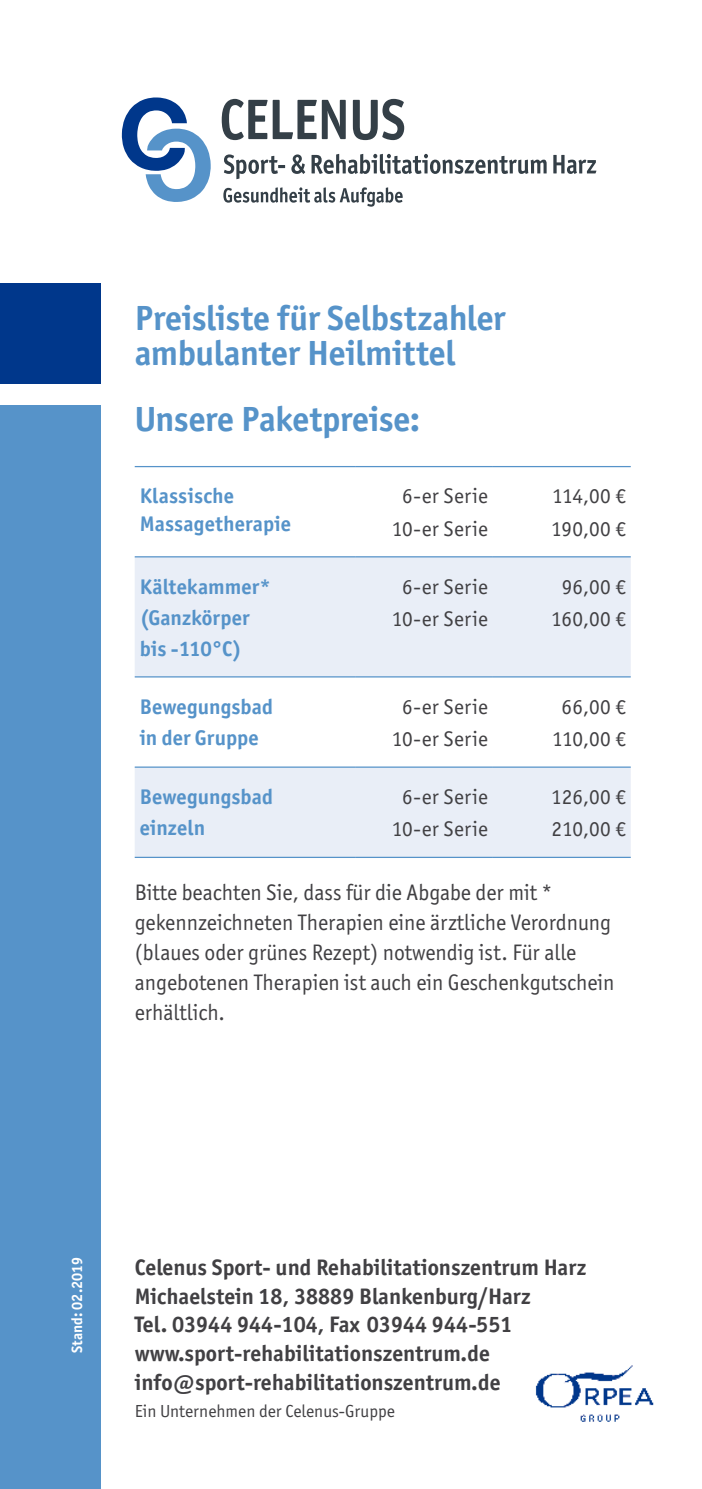
<style>
.page{position:relative;width:702px;height:1489px;background:#fff}
.page>*{position:absolute;margin:0;border:0;box-sizing:border-box;transform-origin:0 0}
.Fly_Große_Headline_b{font:700 35px/35px "Officina Sans ITC Pro";letter-spacing:-.005em;color:#5693c9}
.Fly_Fließtext_Block{font:22.5px/30px "Officina Sans ITC Pro";color:#414043}
.Fly_Fließtext_linksb{font:700 22.5px/28.8px "Officina Sans ITC Pro";color:#414043}
.Fly_Kleine_Aufzählun{font:21.25px "Officina Sans ITC Pro";letter-spacing:.01em;color:#414043}
.Fly_Kleine_Headline{font:700 21.25px/27.5px "Officina Sans ITC Pro";letter-spacing:.005em;color:#5693c9}
.Fly_Fließtext_linksb-2{font:17.5px "Officina Sans ITC Pro";color:#414043}
.Fly_Fließtext_linksb-3{font:700 15px "Officina Sans ITC Pro";color:#fff}
</style>
<div class="page">
<svg style="left:222px;top:99px;width:45px;height:41px"></svg>
<svg style="left:273px;top:100px;width:73px;height:39px"></svg>
<svg style="left:353px;top:99px;width:51px;height:41px"></svg>
<svg style="left:122px;top:97px;width:89px;height:105px"></svg>
<svg style="left:223px;top:187px;width:179px;height:20px"></svg>
<svg style="left:224px;top:154px;width:61px;height:25px"></svg>
<svg style="left:291px;top:154px;width:14px;height:20px"></svg>
<svg style="left:311px;top:154px;width:235px;height:20px"></svg>
<svg style="left:553px;top:155px;width:43px;height:19px"></svg>
<svg style="left:135px;top:557px;width:495px;height:299px;fill:#e9eef7"></svg>
<hr style="left:135px;top:466px;width:220px;height:1px;background:#5693c9">
<hr style="left:355px;top:466px;width:138px;height:1px;background:#5693c9">
<hr style="left:493px;top:466px;width:137px;height:1px;background:#5693c9">
<hr style="left:135px;top:856px;width:220px;height:2px;background:#5693c9">
<hr style="left:355px;top:856px;width:138px;height:2px;background:#5693c9">
<hr style="left:493px;top:856px;width:137px;height:2px;background:#5693c9">
<hr style="left:135px;top:676px;width:220px;height:1px;background:#5693c9">
<hr style="left:355px;top:676px;width:138px;height:1px;background:#5693c9">
<hr style="left:493px;top:676px;width:137px;height:1px;background:#5693c9">
<hr style="left:135px;top:556px;width:220px;height:1px;background:#5693c9">
<hr style="left:355px;top:556px;width:138px;height:1px;background:#5693c9">
<hr style="left:493px;top:556px;width:137px;height:1px;background:#5693c9">
<hr style="left:135px;top:766px;width:220px;height:1px;background:#5693c9">
<hr style="left:355px;top:766px;width:138px;height:1px;background:#5693c9">
<hr style="left:493px;top:766px;width:137px;height:1px;background:#5693c9">
<div style="left:0;top:283px;width:100px;height:101px;background:#00378b"></div>
<div style="left:0;top:405px;width:100px;height:1083px;background:#5693c9"></div>
<img style="left:535px;top:1365px;width:119px;height:57px">
<p class="Fly_Große_Headline_b" style="left:135px;top:300px;width:372px">Preisliste für Selbstzahler ambulanter Heilmittel</p>
<p class="Fly_Große_Headline_b" style="left:135px;top:401px;width:287px">Unsere Paketpreise:</p>
<p class="Fly_Kleine_Headline" style="left:140px;top:482px;width:153px">Klassische<br>Massagetherapie</p>
<p class="Fly_Kleine_Aufzählun" style="left:402px;top:483px;width:87px">6-er Serie</p>
<p class="Fly_Kleine_Aufzählun" style="left:392px;top:516px;width:98px">10-er Serie</p>
<p class="Fly_Kleine_Headline" style="left:140px;top:572px;width:133px">Kältekammer*</p>
<p class="Fly_Kleine_Headline" style="left:140px;top:603px;width:112px">(Ganzkörper</p>
<p class="Fly_Kleine_Headline" style="left:140px;top:634px;width:104px">bis -110°C)</p>
<p class="Fly_Kleine_Headline" style="left:140px;top:692px;width:135px">Bewegungsbad</p>
<p class="Fly_Kleine_Headline" style="left:140px;top:723px;width:121px">in der Gruppe</p>
<p class="Fly_Kleine_Headline" style="left:140px;top:782px;width:135px">Bewegungsbad</p>
<p class="Fly_Kleine_Headline" style="left:140px;top:813px;width:67px">einzeln</p>
<p class="Fly_Kleine_Aufzählun" style="left:402px;top:574px;width:87px">6-er Serie</p>
<p class="Fly_Kleine_Aufzählun" style="left:392px;top:606px;width:98px">10-er Serie</p>
<p class="Fly_Kleine_Aufzählun" style="left:402px;top:693px;width:87px">6-er Serie</p>
<p class="Fly_Kleine_Aufzählun" style="left:392px;top:726px;width:98px">10-er Serie</p>
<p class="Fly_Kleine_Aufzählun" style="left:402px;top:784px;width:87px">6-er Serie</p>
<p class="Fly_Kleine_Aufzählun" style="left:392px;top:816px;width:98px">10-er Serie</p>
<p class="Fly_Kleine_Aufzählun" style="left:552px;top:483px;width:75px">114,00 €</p>
<p class="Fly_Kleine_Aufzählun" style="left:551px;top:516px;width:76px">190,00 €</p>
<p class="Fly_Kleine_Aufzählun" style="left:561px;top:574px;width:66px">96,00 €</p>
<p class="Fly_Kleine_Aufzählun" style="left:551px;top:606px;width:76px">160,00 €</p>
<p class="Fly_Kleine_Aufzählun" style="left:561px;top:693px;width:66px">66,00 €</p>
<p class="Fly_Kleine_Aufzählun" style="left:552px;top:726px;width:75px">110,00 €</p>
<p class="Fly_Kleine_Aufzählun" style="left:551px;top:784px;width:76px">126,00 €</p>
<p class="Fly_Kleine_Aufzählun" style="left:551px;top:816px;width:76px">210,00 €</p>
<p class="Fly_Fließtext_Block" style="left:135px;top:876px;width:481px">Bitte beachten Sie, dass für die Abgabe der mit * gekennzeichneten Therapien eine ärztliche Verordnung (blaues oder grünes Rezept) notwendig ist. Für alle angebotenen Therapien ist auch ein Geschenkgutschein erhältlich.</p>
<p class="Fly_Fließtext_linksb-3" style="left:68px;top:1352px;width:97px;rotate:-90deg">Stand: 02.2019</p>
<p class="Fly_Fließtext_linksb" style="left:135px;top:1252px;width:453px">Celenus Sport- und Rehabilitationszentrum Harz<br>Michaelstein 18, 38889 Blankenburg/Harz<br>Tel. 03944 944-104, Fax 03944 944-551</p>
<p class="Fly_Fließtext_linksb" style="left:135px;top:1338px;width:367px">www.sport-rehabilitationszentrum.de info@sport-rehabilitationszentrum.de</p>
<p class="Fly_Fließtext_linksb-2" style="left:135px;top:1400px;width:262px">Ein Unternehmen der Celenus-Gruppe</p>
</div>
